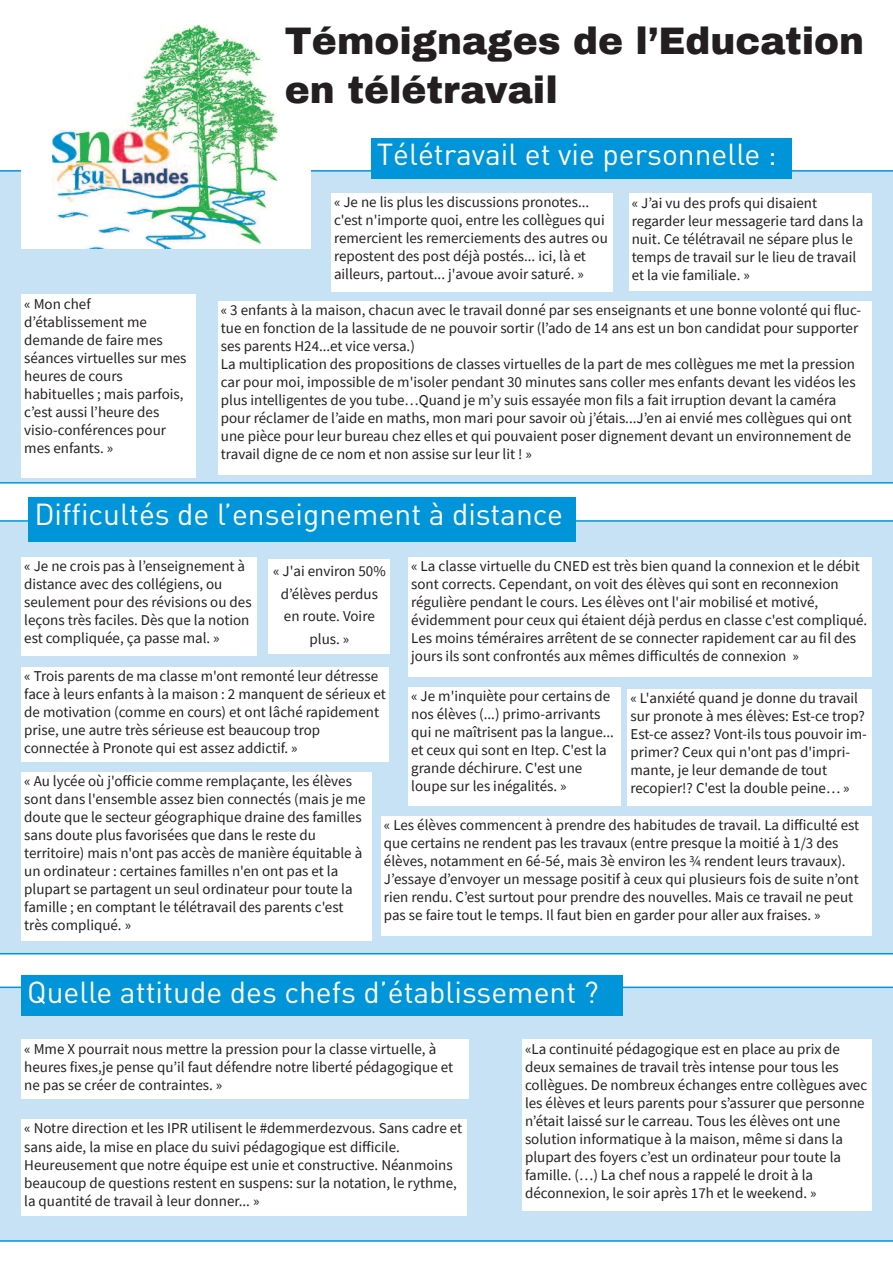
<style>
.page{position:relative;width:893px;height:1263px;background:#fff}
.page>*{position:absolute;margin:0;border:0;box-sizing:border-box;transform-origin:0 0}
.t1{font:900 37.5px/48.9px "Archivo";color:#231f20}
.t2{font:30px "DIN";color:#fff}
.t3{font:15px/18px "Source Sans Pro";color:#231f20}
</style>
<div class="page">
<div style="left:0;top:170px;width:893px;height:313px;background:#c7e2f5"></div>
<div style="left:0;top:520px;width:893px;height:434px;background:#c7e2f5"></div>
<div style="left:218px;top:301px;width:654px;height:173px;background:#fff"></div>
<div style="left:21px;top:21px;width:290px;height:227px;background:#fff"></div>
<img style="left:53px;top:26px;width:225px;height:222px">
<div style="left:371px;top:138px;width:420px;height:41px;background:#0095d9"></div>
<div style="left:21px;top:294px;width:175px;height:184px;background:#fff"></div>
<div style="left:331px;top:193px;width:281px;height:99px;background:#fff"></div>
<div style="left:629px;top:194px;width:243px;height:97px;background:#fff"></div>
<div style="left:28px;top:497px;width:548px;height:45px;background:#0095d9"></div>
<div style="left:21px;top:557px;width:236px;height:99px;background:#fff"></div>
<div style="left:268px;top:559px;width:122px;height:95px;background:#fff"></div>
<div style="left:408px;top:557px;width:464px;height:119px;background:#fff"></div>
<div style="left:21px;top:667px;width:368px;height:94px;background:#fff"></div>
<div style="left:21px;top:772px;width:351px;height:169px;background:#fff"></div>
<div style="left:408px;top:687px;width:212px;height:118px;background:#fff"></div>
<div style="left:381px;top:816px;width:491px;height:119px;background:#fff"></div>
<div style="left:627px;top:689px;width:245px;height:117px;background:#fff"></div>
<div style="left:0;top:986px;width:893px;height:256px;background:#c7e2f5"></div>
<div style="left:21px;top:1039px;width:448px;height:60px;background:#fff"></div>
<div style="left:522px;top:1039px;width:350px;height:171px;background:#fff"></div>
<div style="left:21px;top:1119px;width:446px;height:97px;background:#fff"></div>
<div style="left:21px;top:975px;width:602px;height:41px;background:#0095d9"></div>
<h1 class="t1" style="left:285px;top:17px;width:581px">Témoignages de l’Education en télétravail</h1>
<h2 class="t2" style="left:377px;top:137px;width:402px">Télétravail et vie personnelle :</h2>
<p class="t3" style="left:24px;top:294px;width:164px">« Mon chef d’établissement me demande de faire mes séances virtuelles sur mes heures de cours habituelles ; mais parfois, c’est aussi l’heure des visio-conférences pour mes enfants. »</p>
<p class="t3" style="left:334px;top:193px;width:275px">« Je ne lis plus les discussions pronotes... c'est n'importe quoi, entre les collègues qui remercient les remerciements des autres ou repostent des post déjà postés... ici, là et ailleurs, partout... j'avoue avoir saturé. »</p>
<p class="t3" style="left:632px;top:193px;width:233px">« J’ai vu des profs qui disaient regarder leur messagerie tard dans la nuit. Ce télétravail ne sépare plus le temps de travail sur le lieu de travail et la vie familiale. »</p>
<p class="t3" style="left:221px;top:301px;width:642px">« 3 enfants à la maison, chacun avec le travail donné par ses enseignants et une bonne volonté qui fluc&shy;tue en fonction de la lassitude de ne pouvoir sortir (l’ado de 14 ans est un bon candidat pour supporter ses parents H24...et vice versa.)<br>La multiplication des propositions de classes virtuelles de la part de mes collègues me met la pression car pour moi, impossible de m'isoler pendant 30 minutes sans coller mes enfants devant les vidéos les plus intelligentes de you tube…Quand je m’y suis essayée mon fils a fait irruption devant la caméra pour réclamer de l’aide en maths, mon mari pour savoir où j’étais...J’en ai envié mes collègues qui ont une pièce pour leur bureau chez elles et qui pouvaient poser dignement devant un environnement de travail digne de ce nom et non assise sur leur lit ! »</p>
<h2 class="t2" style="left:34px;top:497px;width:530px">Difficultés de l’enseignement à distance</h2>
<p class="t3" style="left:24px;top:557px;width:229px">« Je ne crois pas à l’enseignement à distance avec des collégiens, ou seulement pour des révisions ou des leçons très faciles. Dès que la notion est compliquée, ça passe mal. »</p>
<p class="t3" style="left:273px;top:559px;width:114px;line-height:22.5px;text-align:center">« J'ai environ 50% d’élèves perdus en route. Voire plus. »</p>
<p class="t3" style="left:411px;top:557px;width:458px">« La classe virtuelle du CNED est très bien quand la connexion et le débit sont corrects. Cependant, on voit des élèves qui sont en reconnexion régulière pendant le cours. Les élèves ont l'air mobilisé et motivé, évidemment pour ceux qui étaient déjà perdus en classe c'est compliqué.<br>Les moins téméraires arrêtent de se connecter rapidement car au fil des jours ils sont confrontés aux mêmes difficultés de connexion »</p>
<p class="t3" style="left:24px;top:667px;width:363px">« Trois parents de ma classe m'ont remonté leur détresse face à leurs enfants à la maison : 2 manquent de sérieux et de motivation (comme en cours) et ont lâché rapidement prise, une autre très sérieuse est beaucoup trop connectée à Pronote qui est assez addictif. »</p>
<p class="t3" style="left:24px;top:772px;width:343px">« Au lycée où j'officie comme remplaçante, les élèves sont dans l'ensemble assez bien connectés (mais je me doute que le secteur géographique draine des familles sans doute plus favorisées que dans le reste du territoire) mais n'ont pas accès de manière équitable à un ordinateur : certaines familles n'en ont pas et la plupart se partagent un seul ordinateur pour toute la famille ; en comptant le télétravail des parents c'est très compliqué. »</p>
<p class="t3" style="left:411px;top:687px;width:204px">« Je m'inquiète pour certains de nos élèves (...) primo-arrivants qui ne maîtrisent pas la langue... et ceux qui sont en Itep. C'est la grande déchirure. C'est une loupe sur les inégalités. »</p>
<p class="t3" style="left:384px;top:815px;width:477px">« Les élèves commencent à prendre des habitudes de travail. La difficulté est que certains ne rendent pas les travaux (entre presque la moitié à 1/3 des élèves, notamment en 6é-5é, mais 3è environ les ¾ rendent leurs travaux).<br>J’essaye d’envoyer un message positif à ceux qui plusieurs fois de suite n’ont rien rendu. C’est surtout pour prendre des nouvelles. Mais ce travail ne peut pas se faire tout le temps. Il faut bien en garder pour aller aux fraises. »</p>
<p class="t3" style="left:630px;top:689px;width:238px">« L'anxiété quand je donne du travail sur pronote à mes élèves: Est-ce trop?<br>Est-ce assez? Vont-ils tous pouvoir im&shy;primer? Ceux qui n'ont pas d'impri&shy;mante, je leur demande de tout recopier!? C'est la double peine… »</p>
<h2 class="t2" style="left:27px;top:975px;width:573px">Quelle attitude des chefs d’établissement ?</h2>
<p class="t3" style="left:24px;top:1039px;width:430px">« Mme X pourrait nous mettre la pression pour la classe virtuelle, à heures fixes,je pense qu’il faut défendre notre liberté pédagogique et ne pas se créer de contraintes. »</p>
<p class="t3" style="left:525px;top:1039px;width:344px">«La continuité pédagogique est en place au prix de deux semaines de travail très intense pour tous les collègues. De nombreux échanges entre collègues avec les élèves et leurs parents pour s’assurer que personne n’était laissé sur le carreau. Tous les élèves ont une solution informatique à la maison, même si dans la plupart des foyers c’est un ordinateur pour toute la famille. (…) La chef nous a rappelé le droit à la déconnexion, le soir après 17h et le weekend. »</p>
<p class="t3" style="left:24px;top:1119px;width:439px">« Notre direction et les IPR utilisent le #demmerdezvous. Sans cadre et sans aide, la mise en place du suivi pédagogique est difficile.<br>Heureusement que notre équipe est unie et constructive. Néanmoins beaucoup de questions restent en suspens: sur la notation, le rythme, la quantité de travail à leur donner... »</p>
</div>
